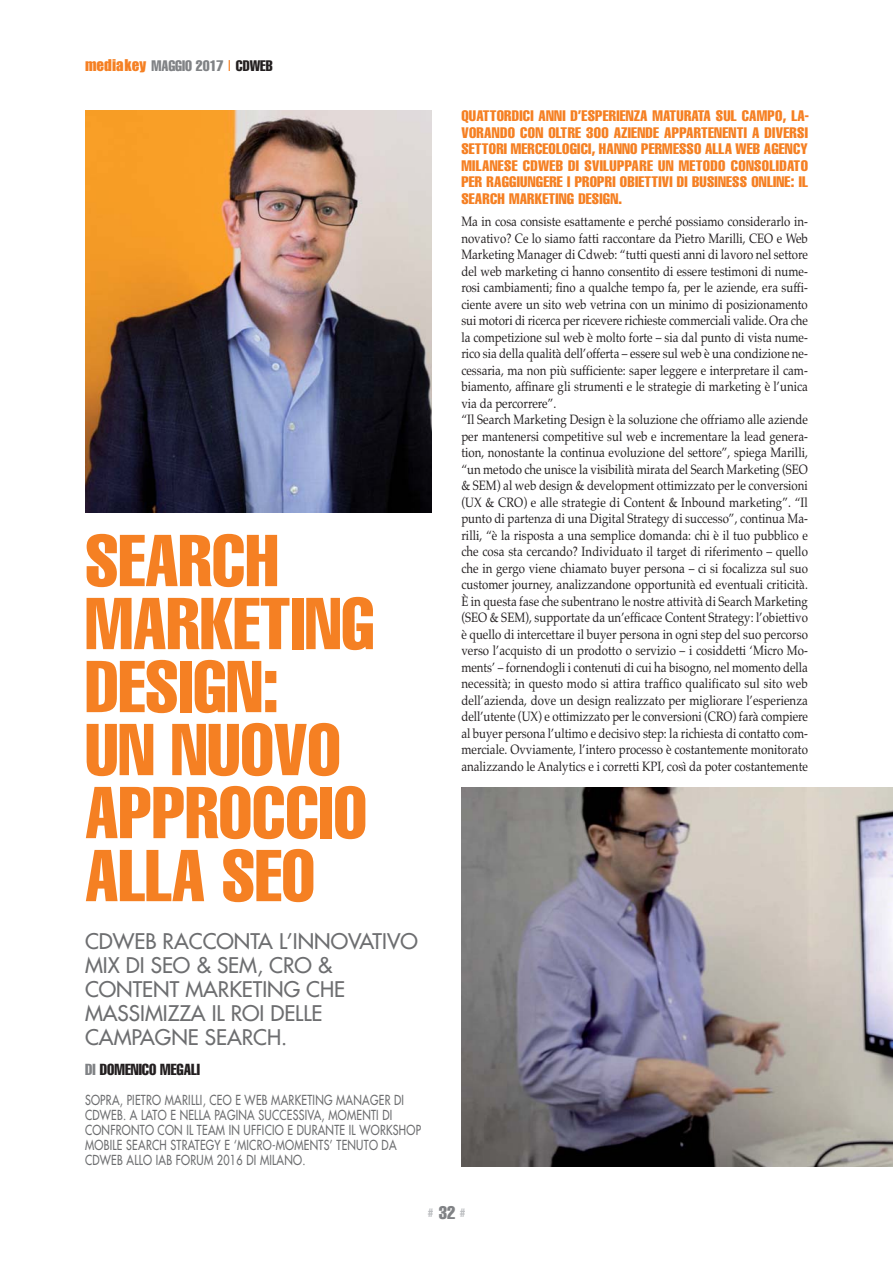
<style>
.page{position:relative;width:893px;height:1263px;background:#fff}
.page>*{position:absolute;margin:0;border:0;box-sizing:border-box;transform-origin:0 0}
.t1{font:extra-condensed 72px/63px "Helvetica";color:#f58023}
.t2{font:21px/24px "Futura";color:#6d6e70}
.t3{font:extra-condensed 15.75px "Helvetica";color:#231f20}
.t4{font:extra-condensed 15px/16.5px "Helvetica";letter-spacing:.015em;color:#f58023;text-align:justify;scale:1.05 1}
.t5{font:extra-condensed 15px "Helvetica";color:#808285}
.t6{font:13.5px/16.5px "Palatino";color:#231f20;scale:.85 1}
.t7{font:13.5px/15px "Futura";letter-spacing:.025em;color:#6d6e70;scale:.8 1}
.t8{font:extra-condensed 12px "Helvetica";color:#bbbdc0}
.s1{font-family:"Impact";font-stretch:normal;color:#f58023}
.s2{font-stretch:normal;color:#f58023}
.s3{color:#231f20}
.s4{color:#808285}
.s5{font-size:18px;color:#808285}
</style>
<div class="page">
<img style="left:85px;top:111px;width:347px;height:402px">
<img style="left:461px;top:787px;width:432px;height:379px">
<p class="t5" style="left:85px;top:61px;width:189px"><span class="s1">mediakey</span> MAGGIO 2017 <span class="s2">|</span> <span class="s3">CDWEB</span></p>
<h1 class="t1" style="left:85px;top:534px;width:291px">SEARCH<br>MARKETING<br>DESIGN:<br>UN NUOVO<br>APPROCCIO<br>ALLA SEO</h1>
<h2 class="t2" style="left:85px;top:931px;width:334px">CDWEB RACCONTA L’INNOVATIVO<br>MIX DI SEO &amp; SEM, CRO &amp;<br>CONTENT MARKETING CHE<br>MASSIMIZZA IL ROI DELLE<br>CAMPAGNE SEARCH.</h2>
<p class="t3" style="left:85px;top:1064px;width:117px"><span class="s4">DI</span> DOMENICO MEGALI</p>
<p class="t7" style="left:85px;top:1093px;width:421px">SOPRA, PIETRO MARILLI, CEO E WEB MARKETING MANAGER DI CDWEB. A LATO E NELLA PAGINA SUCCESSIVA, MOMENTI DI CONFRONTO CON IL TEAM IN UFFICIO E DURANTE IL WORKSHOP MOBILE SEARCH STRATEGY E ‘MICRO-MOMENTS’ TENUTO DA CDWEB ALLO IAB FORUM 2016 DI MILANO.</p>
<p class="t4" style="left:461px;top:109px;width:333px">QUATTORDICI ANNI D’ESPERIENZA MATURATA SUL CAMPO, LA-VORANDO CON OLTRE 300 AZIENDE APPARTENENTI A DIVERSI SETTORI MERCEOLOGICI, HANNO PERMESSO ALLA WEB AGENCY MILANESE CDWEB DI SVILUPPARE UN METODO CONSOLIDATO PER RAGGIUNGERE I PROPRI OBIETTIVI DI BUSINESS ONLINE: IL SEARCH MARKETING DESIGN.</p>
<p class="t6" style="left:461px;top:215px;width:409px">Ma in cosa consiste esattamente e perché possiamo considerarlo in&shy;novativo? Ce lo siamo fatti raccontare da Pietro Marilli, CEO e Web Marketing Manager di Cdweb: “tutti questi anni di lavoro nel settore del web marketing ci hanno consentito di essere testimoni di nume&shy;rosi cambiamenti; fino a qualche tempo fa, per le aziende, era suffi&shy;ciente avere un sito web vetrina con un minimo di posizionamento sui motori di ricerca per ricevere richieste commerciali valide. Ora che la competizione sul web è molto forte – sia dal punto di vista nume&shy;rico sia della qualità dell’offerta – essere sul web è una condizione ne&shy;cessaria, ma non più sufficiente: saper leggere e interpretare il cam&shy;biamento, affinare gli strumenti e le strategie di marketing è l’unica via da percorrere”.<br>“Il Search Marketing Design è la soluzione che offriamo alle aziende per mantenersi competitive sul web e incrementare la lead genera&shy;tion, nonostante la continua evoluzione del settore”, spiega Marilli, “un metodo che unisce la visibilità mirata del Search Marketing (SEO &amp; SEM) al web design &amp; development ottimizzato per le conversioni (UX &amp; CRO) e alle strategie di Content &amp; Inbound marketing”. “Il punto di partenza di una Digital Strategy di successo”, continua Ma&shy;rilli, “è la risposta a una semplice domanda: chi è il tuo pubblico e che cosa sta cercando? Individuato il target di riferimento – quello che in gergo viene chiamato buyer persona – ci si focalizza sul suo customer journey, analizzandone opportunità ed eventuali criticità.<br>È in questa fase che subentrano le nostre attività di Search Marketing (SEO &amp; SEM), supportate da un’efficace Content Strategy: l’obiettivo è quello di intercettare il buyer persona in ogni step del suo percorso verso l’acquisto di un prodotto o servizio – i cosiddetti ‘Micro Mo&shy;ments’ – fornendogli i contenuti di cui ha bisogno, nel momento della necessità; in questo modo si attira traffico qualificato sul sito web dell’azienda, dove un design realizzato per migliorare l’esperienza dell’utente (UX) e ottimizzato per le conversioni (CRO) farà compiere al buyer persona l’ultimo e decisivo step: la richiesta di contatto com&shy;merciale. Ovviamente, l’intero processo è costantemente monitorato analizzando le Analytics e i corretti KPI, così da poter costantemente</p>
<p class="t8" style="left:428px;top:1208px;width:39px"># <span class="s5">32</span> #</p>
</div>
